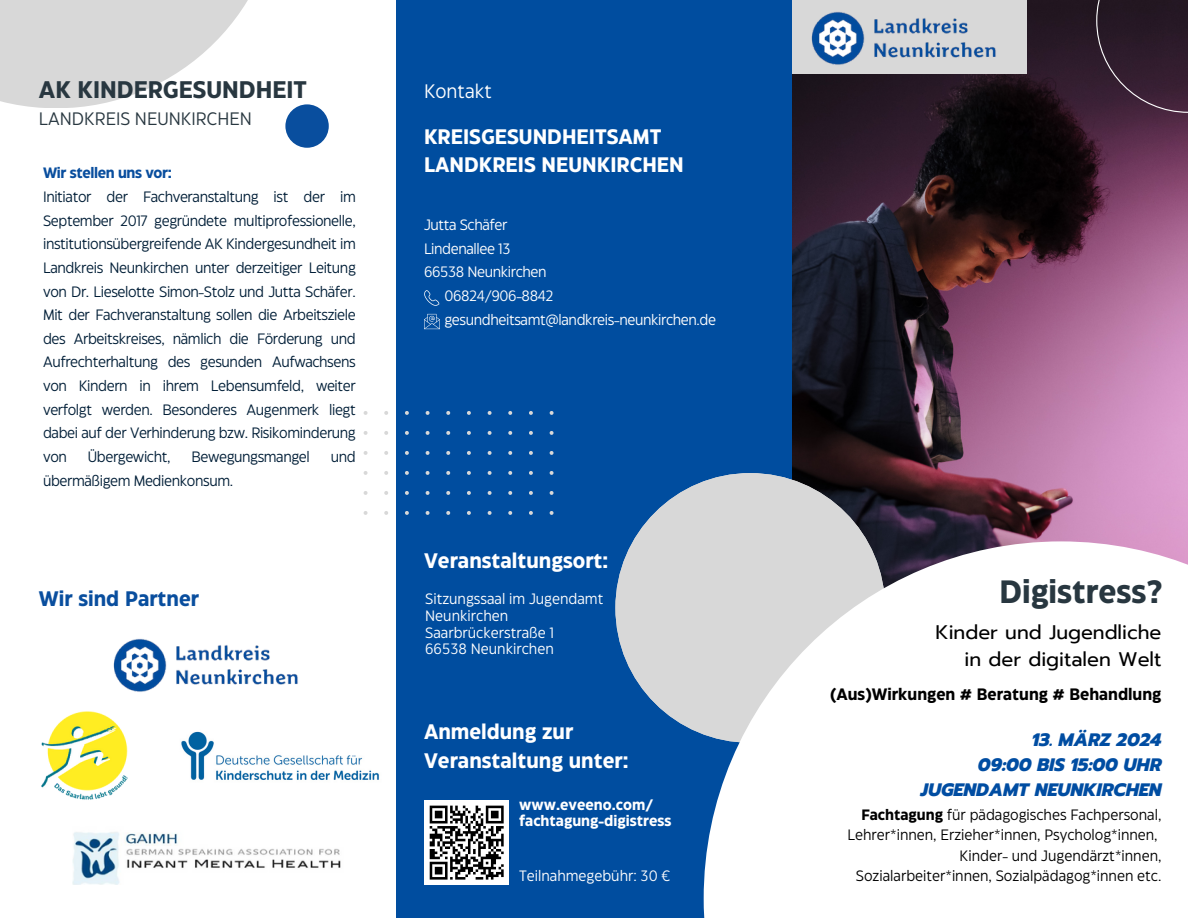
<style>
.page{position:relative;width:1188px;height:918px;background:#fff}
.page>*{position:absolute;margin:0;border:0;box-sizing:border-box;transform-origin:0 0}
.t1{font:700 32.25px "Eastman Grotesque";color:#283740}
.t2{font:700 24px "Eastman Grotesque";color:#283740}
.t3{font:700 21px/29.2px "Eastman Grotesque";color:#fff}
.t4{font:700 21px "Eastman Grotesque";color:#094e9e}
.t5{font:19.65px/27px "Prompt";color:#000;text-align:right}
.t6{font:19.5px "Eastman Grotesque";color:#fff}
.t7{font:italic 800 18px "Prompt";color:#004da2}
.t8{font:18px "Eastman Grotesque";color:#283740}
.t9{font:700 16.5px "Eastman Grotesque";color:#000}
.t10{font:15px/23.7px "Eastman Grotesque";letter-spacing:-.025em;color:#011e37;text-align:justify}
.t11{font:15px/20.2px "Eastman Grotesque";color:#000;text-align:right}
.t12{font:15px "Eastman Grotesque";letter-spacing:-.025em;color:#fff}
.t13{font:15px/16.8px "Eastman Grotesque";color:#fff}
.t14{font:700 15px "Eastman Grotesque";color:#fff}
.t15{font:700 15px "Eastman Grotesque";letter-spacing:-.025em;color:#094e9e}
.s1{font-weight:700}
</style>
<div class="page">
<div style="left:396px;top:0;width:399px;height:918px;background:#004d9f"></div>
<svg style="left:0;top:0;width:248px;height:108px;fill:#d8d8d8"></svg>
<img style="left:792px;top:0;width:396px;height:541px">
<div style="left:792px;top:0;width:235px;height:74px;background:#d8d8d8"></div>
<svg style="left:364px;top:411px;width:190px;height:104px"></svg>
<svg style="left:615px;top:473px;width:270px;height:262px"></svg>
<svg style="left:704px;top:541px;width:484px;height:377px"></svg>
<div style="left:285px;top:104px;width:44px;height:44px;background:#094e9e;border-radius:50%"></div>
<svg style="left:1096px;top:0;width:92px;height:113px"></svg>
<svg style="left:424px;top:290px;width:16px;height:15px"></svg>
<svg style="left:424px;top:314px;width:16px;height:15px"></svg>
<img style="left:41px;top:711px;width:87px;height:89px">
<img style="left:73px;top:832px;width:268px;height:53px">
<img style="left:181px;top:731px;width:198px;height:49px">
<img style="left:811px;top:11px;width:185px;height:54px">
<img style="left:113px;top:638px;width:185px;height:54px">
<div style="left:425px;top:801px;width:84px;height:84px;background:#fff"></div>
<svg style="left:429px;top:805px;width:75px;height:75px"></svg>
<p class="t2" style="left:39px;top:80px;width:269px">AK KINDERGESUNDHEIT</p>
<p class="t6" style="left:424px;top:84px;width:69px">Kontakt</p>
<p class="t8" style="left:39px;top:112px;width:214px">LANDKREIS NEUNKIRCHEN</p>
<p class="t3" style="left:424px;top:123px;width:239px">KREISGESUNDHEITSAMT</p>
<p class="t3" style="left:424px;top:152px;width:261px">LANDKREIS NEUNKIRCHEN</p>
<p class="t15" style="left:43px;top:167px;width:130px">Wir stellen uns vor:</p>
<p class="t10" style="left:43px;top:186px;width:314px">Initiator der Fachveranstaltung ist der im September 2017 gegründete multiprofessionelle, institutionsübergreifende AK Kindergesundheit im Landkreis Neunkirchen unter derzeitiger Leitung von Dr. Lieselotte Simon-Stolz und Jutta Schäfer.<br>Mit der Fachveranstaltung sollen die Arbeitsziele des Arbeitskreises, nämlich die Förderung und Aufrechterhaltung des gesunden Aufwachsens von Kindern in ihrem Lebensumfeld, weiter verfolgt werden. Besonderes Augenmerk liegt dabei auf der Verhinderung bzw. Risikominderung von</p>
<p class="t12" style="left:424px;top:219px;width:85px">Jutta Schäfer</p>
<p class="t12" style="left:424px;top:243px;width:88px">Lindenallee 13</p>
<p class="t12" style="left:424px;top:266px;width:124px">66538 Neunkirchen</p>
<p class="t12" style="left:445px;top:290px;width:111px">06824/906-8842</p>
<p class="t12" style="left:445px;top:314px;width:273px">gesundheitsamt@landkreis-neunkirchen.de</p>
<p class="t10" style="left:88px;top:446px;width:84px">Übergewicht,</p>
<p class="t10" style="left:191px;top:446px;width:120px">Bewegungsmangel</p>
<p class="t10" style="left:331px;top:446px;width:26px">und</p>
<p class="t10" style="left:43px;top:469px;width:192px">übermäßigem Medienkonsum.</p>
<p class="t4" style="left:39px;top:591px;width:162px">Wir sind Partner</p>
<p class="t3" style="left:424px;top:548px;width:186px">Veranstaltungsort:</p>
<p class="t13" style="left:425px;top:591px;width:180px">Sitzungssaal im Jugendamt<br>Neunkirchen</p>
<p class="t13" style="left:425px;top:625px;width:131px">Saarbrückerstraße 1</p>
<p class="t13" style="left:425px;top:642px;width:130px">66538 Neunkirchen</p>
<p class="t3" style="left:424px;top:719px;width:206px">Anmeldung zur<br>Veranstaltung unter:</p>
<p class="t14" style="left:519px;top:798px;width:136px">www.eveeno.com/</p>
<p class="t14" style="left:519px;top:815px;width:154px">fachtagung-digistress</p>
<p class="t13" style="left:519px;top:868px;width:153px">Teilnahmegebühr: 30 €</p>
<p class="t1" style="left:999px;top:579px;width:164px">Digistress?</p>
<p class="t5" style="left:936px;top:619px;width:227px">Kinder und Jugendliche in der digitalen Welt</p>
<p class="t9" style="left:830px;top:688px;width:333px">(Aus)Wirkungen # Beratung # Behandlung</p>
<p class="t7" style="left:1032px;top:726px;width:131px">13. MÄRZ 2024</p>
<p class="t7" style="left:978px;top:751px;width:185px">09:00 BIS 15:00 UHR</p>
<p class="t7" style="left:921px;top:776px;width:242px">JUGENDAMT NEUNKIRCHEN</p>
<p class="t11" style="left:848px;top:806px;width:315px"><span class="s1">Fachtagung</span> für pädagogisches Fachpersonal,<br>Lehrer*innen, Erzieher*innen, Psycholog*innen,</p>
<p class="t11" style="left:856px;top:846px;width:307px">Kinder- und Jugendärzt*innen,<br>Sozialarbeiter*innen, Sozialpädagog*innen etc.</p>
</div>
